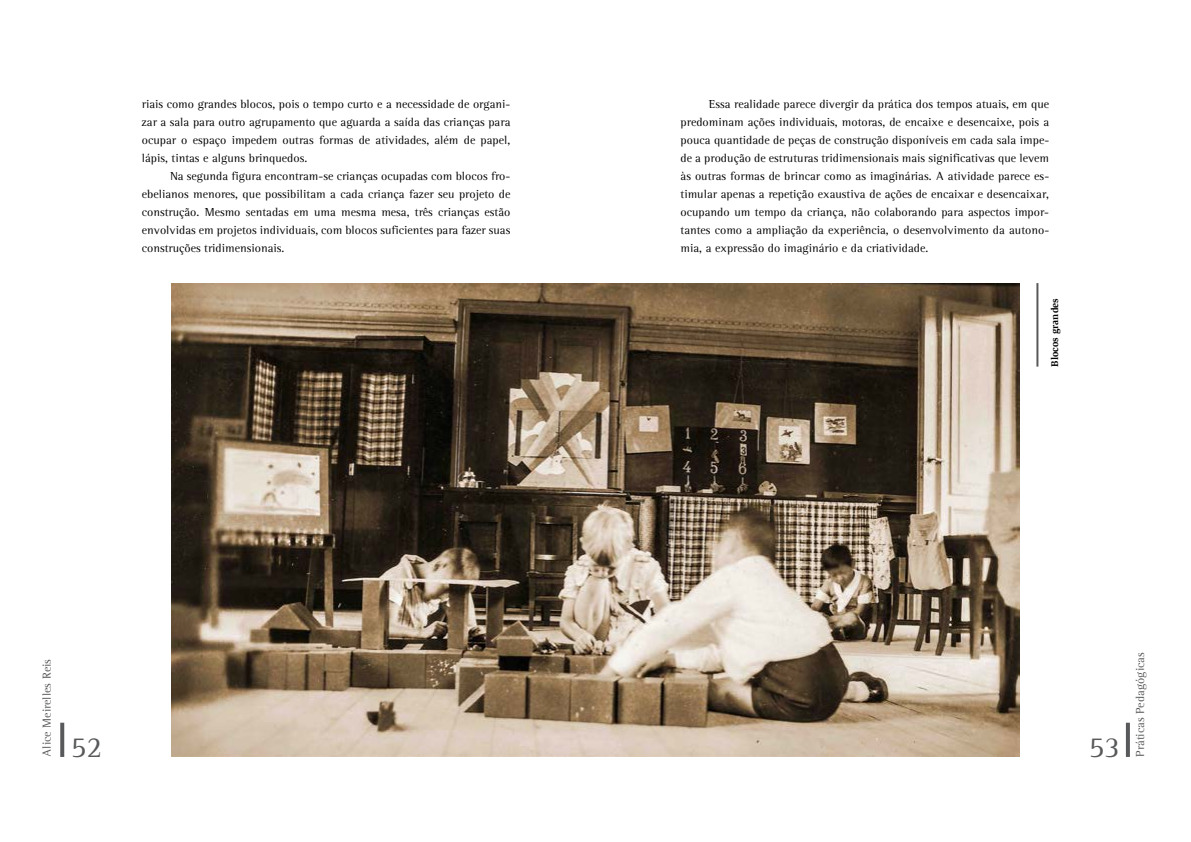
<style>
.page{position:relative;width:1191px;height:842px;background:#fff}
.page>*{position:absolute;margin:0;border:0;box-sizing:border-box;transform-origin:0 0}
.t1{font:30px "Leftist Mono Serif";color:#58595b}
.t2{font:12px/18px "Leftist Mono Serif";color:#000;text-align:justify}
.t3{font:12px "Leftist Mono Serif";color:#58595b}
.t4{font:700 10px "Slimbach Std";color:#000}
</style>
<div class="page">
<svg style="left:60px;top:723px;width:4px;height:34px"></svg>
<svg style="left:1125px;top:723px;width:4px;height:34px"></svg>
<img style="left:171px;top:283px;width:848px;height:473px">
<hr style="left:1036px;top:283px;width:2px;height:84px;background:#58595b">
<p class="t2" style="left:142px;top:95px;width:370px">riais como grandes blocos, pois o tempo curto e a necessidade de organi&shy;zar a sala para outro agrupamento que aguarda a saída das crianças para ocupar o espaço impedem outras formas de atividades, além de papel, lápis, tintas e alguns brinquedos.</p>
<p class="t2" style="left:142px;top:167px;width:370px;text-indent:28px">Na segunda figura encontram-se crianças ocupadas com blocos fro&shy;ebelianos menores, que possibilitam a cada criança fazer seu projeto de construção. Mesmo sentadas em uma mesma mesa, três crianças estão envolvidas em projetos individuais, com blocos suficientes para fazer suas construções tridimensionais.</p>
<p class="t2" style="left:680px;top:95px;width:370px;text-indent:28px">Essa realidade parece divergir da prática dos tempos atuais, em que predominam ações individuais, motoras, de encaixe e desencaixe, pois a pouca quantidade de peças de construção disponíveis em cada sala impe&shy;de a produção de estruturas tridimensionais mais significativas que levem às outras formas de brincar como as imaginárias. A atividade parece es&shy;timular apenas a repetição exaustiva de ações de encaixar e desencaixar, ocupando um tempo da criança, não colaborando para aspectos impor&shy;tantes como a ampliação da experiência, o desenvolvimento da autono&shy;mia, a expressão do imaginário e da criatividade.</p>
<p class="t4" style="left:1049px;top:367px;width:70px;rotate:-90deg">Blocos grandes</p>
<p class="t3" style="left:40px;top:757px;width:100px;rotate:-90deg">Alice Meirelles Reis</p>
<h1 class="t1" style="left:71px;top:730px;width:33px">52</h1>
<h1 class="t1" style="left:1089px;top:730px;width:33px">53</h1>
<p class="t3" style="left:1133px;top:757px;width:106px;rotate:-90deg">Práticas Pedagógicas</p>
</div>
